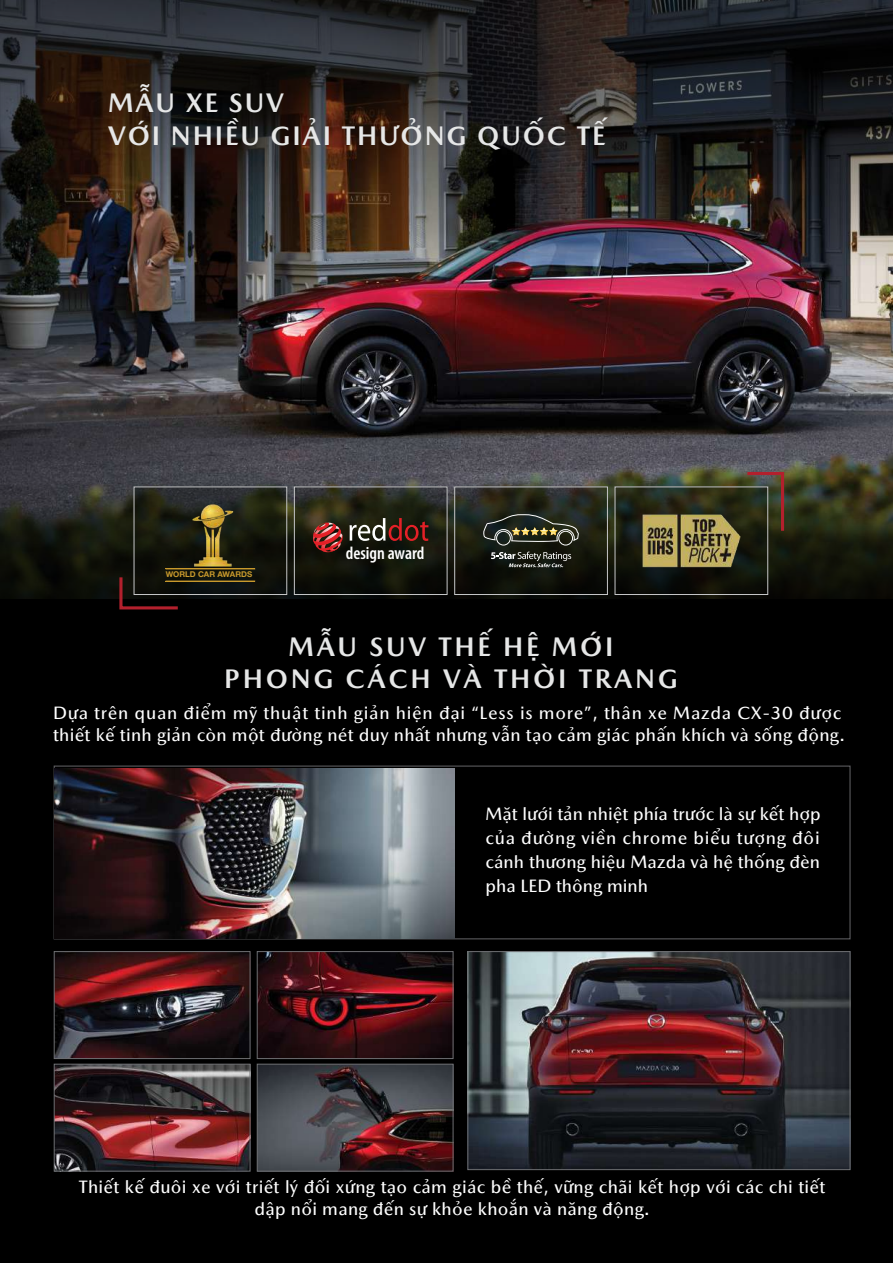
<style>
.page{position:relative;width:893px;height:1263px;background:#000}
.page>*{position:absolute;margin:0;border:0;box-sizing:border-box;transform-origin:0 0}
.t1{font:700 27px/32.4px "Mazda Type Viet";letter-spacing:.1em;color:#e6e7e7;text-align:center}
.t2{font:700 27px/33px "Mazda Type Viet";letter-spacing:.07em;color:#e6e7e7}
.t3{font:500 18px/24px "Mazda Type Viet";letter-spacing:.015em;color:#fff;text-align:center}
.t4{font:600 condensed 17.85px "Myriad Pro";color:#fff}
.t5{font:700 7.95px "Helvetica Neue";color:#c8992c}
</style>
<div class="page">
<img style="left:0;top:282px;width:893px;height:197px">
<svg style="left:0;top:479px;width:893px;height:120px"></svg>
<img style="left:0;top:0;width:893px;height:282px">
<svg style="left:136px;top:489px;width:149px;height:104px"></svg>
<div style="left:134px;top:487px;width:153px;height:108px;border:1px solid #c6c7c8"></div>
<svg style="left:296px;top:489px;width:149px;height:104px"></svg>
<div style="left:294px;top:487px;width:153px;height:108px;border:1px solid #c6c7c8"></div>
<svg style="left:456px;top:489px;width:150px;height:104px"></svg>
<div style="left:454px;top:487px;width:154px;height:108px;border:1px solid #c6c7c8"></div>
<svg style="left:617px;top:489px;width:149px;height:104px"></svg>
<div style="left:615px;top:487px;width:153px;height:108px;border:1px solid #c6c7c8"></div>
<svg style="left:491px;top:552px;width:80px;height:15px"></svg>
<svg style="left:483px;top:514px;width:96px;height:31px;background:#414436"></svg>
<img style="left:188px;top:500px;width:50px;height:69px">
<hr style="left:166px;top:569px;width:89px;height:1px;background:#c8992c">
<hr style="left:166px;top:581px;width:89px;height:1px;background:#c8992c">
<svg style="left:313px;top:523px;width:30px;height:29px"></svg>
<svg style="left:350px;top:518px;width:78px;height:23px;background:#5a3d34"></svg>
<img style="left:628px;top:507px;width:126px;height:67px">
<svg style="left:118px;top:574px;width:63px;height:36px"></svg>
<svg style="left:744px;top:470px;width:42px;height:64px;background:#443a29"></svg>
<img style="left:470px;top:953px;width:378px;height:215px">
<div style="left:468px;top:951px;width:382px;height:219px;border:1px solid #6d6e71"></div>
<img style="left:56px;top:953px;width:192px;height:104px">
<div style="left:54px;top:951px;width:196px;height:108px;border:1px solid #6d6e71"></div>
<img style="left:259px;top:953px;width:192px;height:104px">
<div style="left:257px;top:951px;width:196px;height:108px;border:1px solid #6d6e71"></div>
<img style="left:56px;top:1066px;width:192px;height:103px">
<div style="left:54px;top:1064px;width:196px;height:107px;border:1px solid #6d6e71"></div>
<img style="left:259px;top:1066px;width:192px;height:103px">
<div style="left:257px;top:1064px;width:196px;height:107px;border:1px solid #6d6e71"></div>
<img style="left:54px;top:768px;width:401px;height:171px">
<h1 class="t2" style="left:108px;top:83px;width:499px">MẪU XE SUV<br>VỚI NHIỀU GIẢI THƯỞNG QUỐC TẾ</h1>
<p class="t5" style="left:166px;top:568px;width:88px">WORLD CAR AWARDS</p>
<p class="t4" style="left:346px;top:542px;width:80px">design award</p>
<h1 class="t1" style="left:224px;top:627px;width:455px">MẪU SUV THẾ HỆ MỚI<br>PHONG CÁCH VÀ THỜI TRANG</h1>
<p class="t3" style="left:53px;top:699px;width:793px;line-height:22.5px;text-align:left">Dựa trên quan điểm mỹ thuật tinh giản hiện đại “Less is more”, thân xe Mazda CX-30 được thiết kế tinh giản còn một đường nét duy nhất nhưng vẫn tạo cảm giác phấn khích và sống động.</p>
<p class="t3" style="left:486px;top:800px;width:337px;text-align:justify">Mặt lưới tản nhiệt phía trước là sự kết hợp của đường viền chrome biểu tượng đôi cánh thương hiệu Mazda và hệ thống đèn pha LED thông minh</p>
<p class="t3" style="left:79px;top:1174px;width:748px;line-height:22.5px">Thiết kế đuôi xe với triết lý đối xứng tạo cảm giác bề thế, vững chãi kết hợp với các chi tiết dập nổi mang đến sự khỏe khoắn và năng động.</p>
</div>
